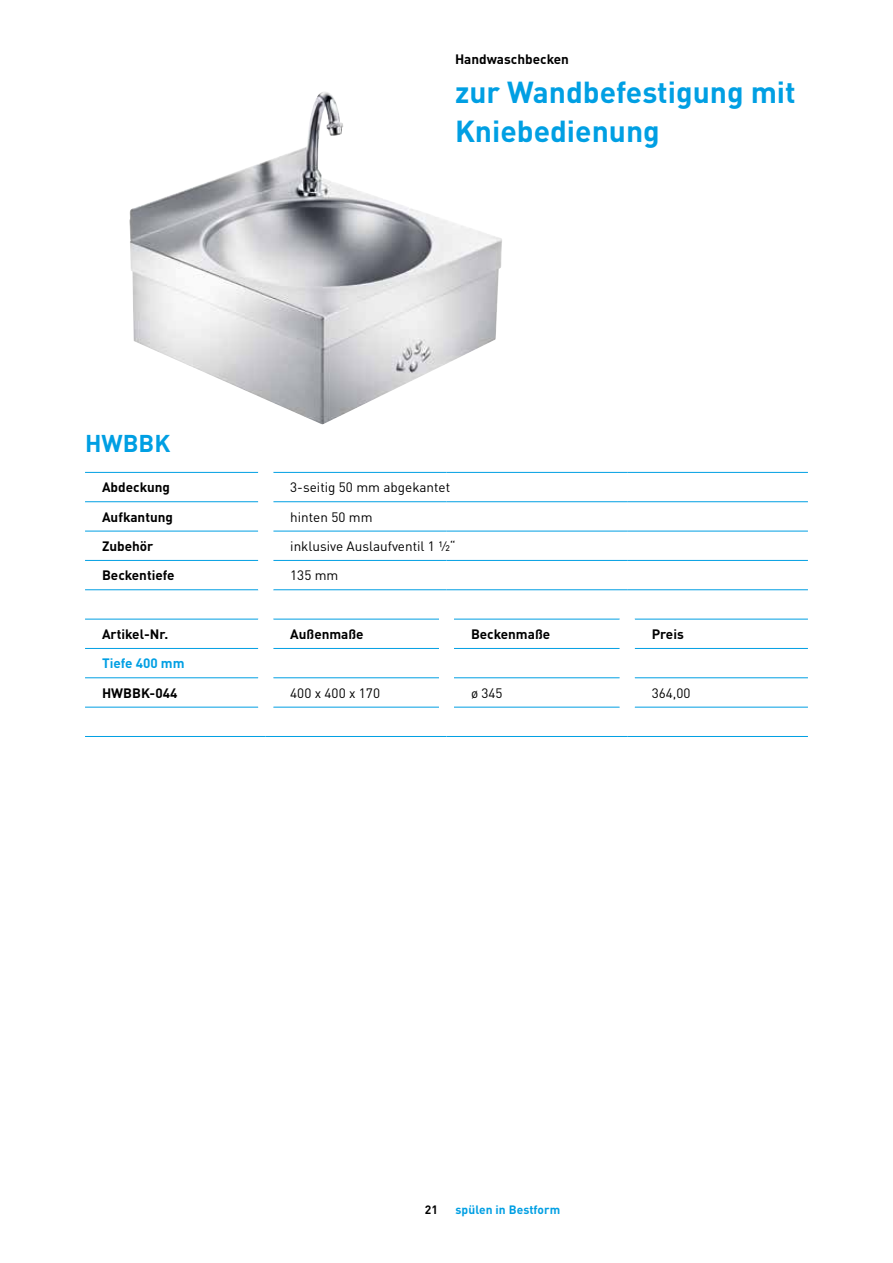
<style>
.page{position:relative;width:893px;height:1263px;background:#fff}
.page>*{position:absolute;margin:0;border:0;box-sizing:border-box;transform-origin:0 0}
.t1{font:700 30px/39px "DIN Pro";color:#009fe3}
.t2{font:700 24px "DIN Pro";color:#009fe3}
.t3{font:700 13.5px "DIN Pro";color:#000}
.t4{font:13.5px "DIN Pro";color:#000}
.t5{font:700 13.5px "DIN Pro";color:#009fe3}
.t6{font:700 12px "DIN Pro";letter-spacing:.005em;color:#009fe3}
.t7{font:700 12px "DIN Pro";color:#000}
</style>
<div class="page">
<img style="left:129px;top:92px;width:373px;height:332px">
<hr style="left:85px;top:472px;width:173px;height:1px;background:#009fe3">
<hr style="left:273px;top:472px;width:173px;height:1px;background:#009fe3">
<hr style="left:446px;top:472px;width:181px;height:1px;background:#009fe3">
<hr style="left:627px;top:472px;width:181px;height:1px;background:#009fe3">
<hr style="left:85px;top:501px;width:173px;height:1px;background:#009fe3">
<hr style="left:273px;top:501px;width:173px;height:1px;background:#009fe3">
<hr style="left:446px;top:501px;width:181px;height:1px;background:#009fe3">
<hr style="left:627px;top:501px;width:181px;height:1px;background:#009fe3">
<hr style="left:85px;top:531px;width:173px;height:1px;background:#009fe3">
<hr style="left:273px;top:531px;width:173px;height:1px;background:#009fe3">
<hr style="left:446px;top:531px;width:181px;height:1px;background:#009fe3">
<hr style="left:627px;top:531px;width:181px;height:1px;background:#009fe3">
<hr style="left:85px;top:560px;width:173px;height:1px;background:#009fe3">
<hr style="left:273px;top:560px;width:173px;height:1px;background:#009fe3">
<hr style="left:446px;top:560px;width:181px;height:1px;background:#009fe3">
<hr style="left:627px;top:560px;width:181px;height:1px;background:#009fe3">
<hr style="left:85px;top:589px;width:173px;height:1px;background:#009fe3">
<hr style="left:273px;top:589px;width:173px;height:1px;background:#009fe3">
<hr style="left:446px;top:589px;width:181px;height:1px;background:#009fe3">
<hr style="left:627px;top:589px;width:181px;height:1px;background:#009fe3">
<hr style="left:85px;top:619px;width:173px;height:1px;background:#009fe3">
<hr style="left:273px;top:619px;width:166px;height:1px;background:#009fe3">
<hr style="left:454px;top:619px;width:166px;height:1px;background:#009fe3">
<hr style="left:635px;top:619px;width:173px;height:1px;background:#009fe3">
<hr style="left:85px;top:648px;width:173px;height:1px;background:#009fe3">
<hr style="left:273px;top:648px;width:166px;height:1px;background:#009fe3">
<hr style="left:454px;top:648px;width:166px;height:1px;background:#009fe3">
<hr style="left:635px;top:648px;width:173px;height:1px;background:#009fe3">
<hr style="left:85px;top:677px;width:173px;height:1px;background:#009fe3">
<hr style="left:273px;top:677px;width:166px;height:1px;background:#009fe3">
<hr style="left:454px;top:677px;width:166px;height:1px;background:#009fe3">
<hr style="left:635px;top:677px;width:173px;height:1px;background:#009fe3">
<hr style="left:85px;top:707px;width:173px;height:1px;background:#009fe3">
<hr style="left:273px;top:707px;width:166px;height:1px;background:#009fe3">
<hr style="left:454px;top:707px;width:166px;height:1px;background:#009fe3">
<hr style="left:635px;top:707px;width:173px;height:1px;background:#009fe3">
<hr style="left:85px;top:736px;width:181px;height:1px;background:#009fe3">
<hr style="left:266px;top:736px;width:180px;height:1px;background:#009fe3">
<hr style="left:446px;top:736px;width:181px;height:1px;background:#009fe3">
<hr style="left:627px;top:736px;width:181px;height:1px;background:#009fe3">
<p class="t3" style="left:455px;top:48px;width:115px">Handwaschbecken</p>
<h2 class="t2" style="left:85px;top:425px;width:87px">HWBBK</h2>
<h1 class="t1" style="left:455px;top:71px;width:342px">zur Wandbefestigung mit<br>Kniebedienung</h1>
<p class="t3" style="left:102px;top:477px;width:70px">Abdeckung</p>
<p class="t4" style="left:290px;top:477px;width:161px">3-seitig 50 mm abgekantet</p>
<p class="t3" style="left:102px;top:506px;width:73px">Aufkantung</p>
<p class="t4" style="left:290px;top:506px;width:84px">hinten 50 mm</p>
<p class="t3" style="left:102px;top:535px;width:53px">Zubehör</p>
<p class="t4" style="left:290px;top:536px;width:167px">inklusive Auslaufventil 1 ½“</p>
<p class="t3" style="left:102px;top:565px;width:74px">Beckentiefe</p>
<p class="t4" style="left:290px;top:565px;width:50px">135 mm</p>
<p class="t3" style="left:102px;top:623px;width:68px">Artikel-Nr.</p>
<p class="t3" style="left:290px;top:623px;width:75px">Außenmaße</p>
<p class="t3" style="left:471px;top:623px;width:81px">Beckenmaße</p>
<p class="t3" style="left:652px;top:623px;width:34px">Preis</p>
<p class="t5" style="left:102px;top:653px;width:84px">Tiefe 400 mm</p>
<p class="t3" style="left:102px;top:682px;width:77px">HWBBK-044</p>
<p class="t4" style="left:290px;top:682px;width:91px">400 x 400 x 170</p>
<p class="t4" style="left:471px;top:682px;width:33px">ø 345</p>
<p class="t4" style="left:652px;top:682px;width:40px">364,00</p>
<p class="t7" style="left:425px;top:1200px;width:15px">21</p>
<p class="t6" style="left:456px;top:1200px;width:106px">spülen in Bestform</p>
</div>
